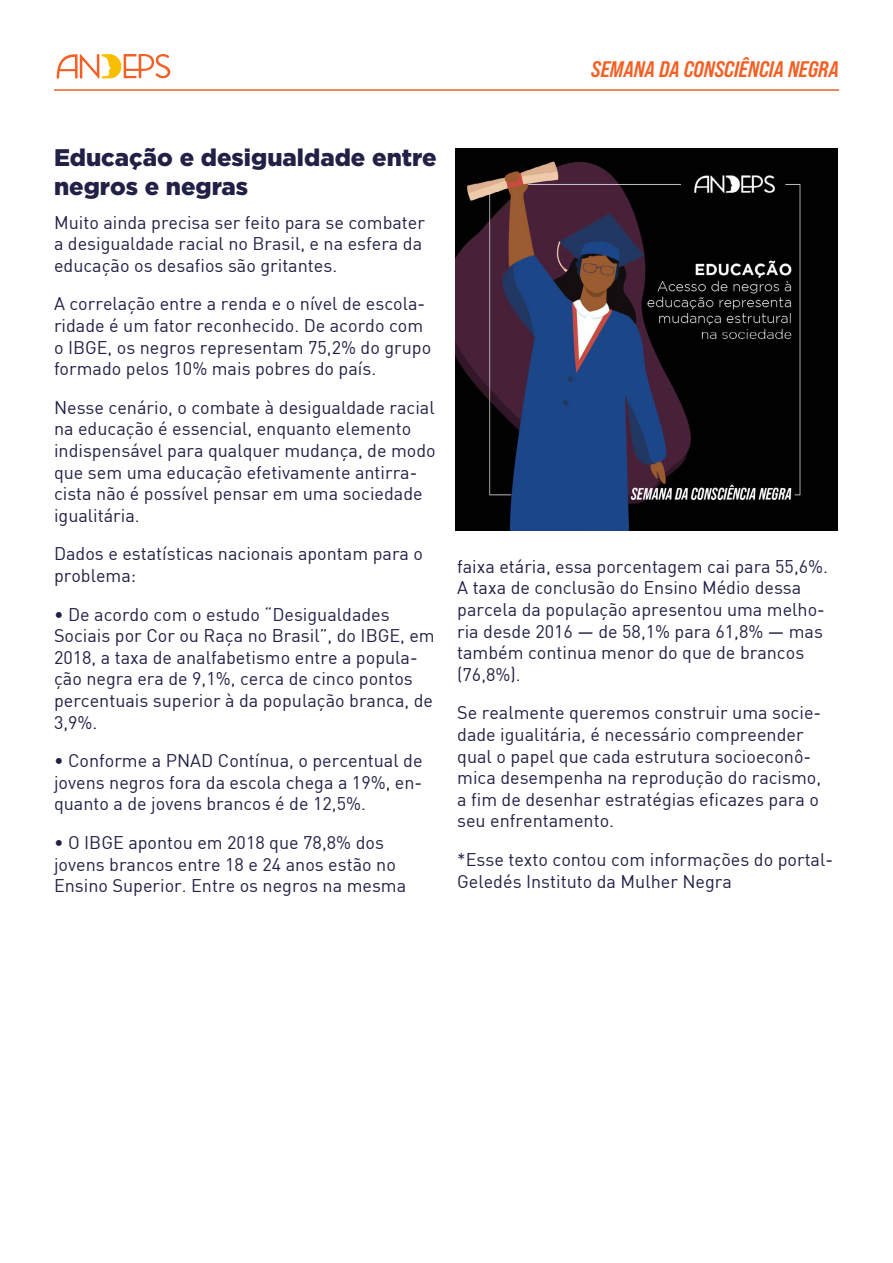
<style>
.page{position:relative;width:893px;height:1263px;background:#fff}
.page>*{position:absolute;margin:0;border:0;box-sizing:border-box;transform-origin:0 0}
.t1{font:900 24px/28.8px "Gotham";color:#212147}
.t2{font:22.5px "Bebas Neue Pro Sm E Bd It";color:#f36024}
.t3{font:18px/21.6px "DIN";color:#212147}
</style>
<div class="page">
<svg style="left:57px;top:54px;width:113px;height:25px"></svg>
<hr style="left:54px;top:89px;width:785px;height:2px;background:#eb6027">
<img style="left:455px;top:149px;width:382px;height:381px">
<p class="t2" style="left:591px;top:55px;width:249px">SEMANA DA CONSCIÊNCIA NEGRA</p>
<h1 class="t1" style="left:54px;top:143px;width:384px">Educação e desigualdade entre negros e negras</h1>
<p class="t3" style="left:54px;top:211px;width:373px">Muito ainda precisa ser feito para se combater a desigualdade racial no Brasil, e na esfera da educação os desafios são gritantes.</p>
<p class="t3" style="left:54px;top:293px;width:379px">A correlação entre a renda e o nível de escola&shy;ridade é um fator reconhecido. De acordo com o IBGE, os negros representam 75,2% do grupo formado pelos 10% mais pobres do país.</p>
<p class="t3" style="left:54px;top:396px;width:383px">Nesse cenário, o combate à desigualdade racial na educação é essencial, enquanto elemento indispensável para qualquer mudança, de modo que sem uma educação efetivamente antirra&shy;cista não é possível pensar em uma sociedade igualitária.</p>
<p class="t3" style="left:54px;top:543px;width:371px">Dados e estatísticas nacionais apontam para o problema:</p>
<p class="t3" style="left:54px;top:603px;width:382px">• De acordo com o estudo “Desigualdades Sociais por Cor ou Raça no Brasil”, do IBGE, em 2018, a taxa de analfabetismo entre a popula&shy;ção negra era de 9,1%, cerca de cinco pontos percentuais superior à da população branca, de 3,9%.</p>
<p class="t3" style="left:54px;top:749px;width:370px;text-align:justify">• Conforme a PNAD Contínua, o percentual de jovens negros fora da escola chega a 19%, en&shy;quanto a de jovens brancos é de 12,5%.</p>
<p class="t3" style="left:54px;top:831px;width:354px">• O IBGE apontou em 2018 que 78,8% dos jovens brancos entre 18 e 24 anos estão no<br>Ensino Superior. Entre os negros na mesma</p>
<p class="t3" style="left:457px;top:555px;width:372px">faixa etária, essa porcentagem cai para 55,6%.<br>A taxa de conclusão do Ensino Médio dessa parcela da população apresentou uma melho&shy;ria desde 2016 — de 58,1% para 61,8% — mas também continua menor do que de brancos (76,8%).</p>
<p class="t3" style="left:457px;top:702px;width:366px">Se realmente queremos construir uma socie&shy;dade igualitária, é necessário compreender qual o papel que cada estrutura socioeconô&shy;mica desempenha na reprodução do racismo, a fim de desenhar estratégias eficazes para o seu enfrentamento.</p>
<p class="t3" style="left:457px;top:848px;width:377px">*Esse texto contou com informações do portal-<br>Geledés Instituto da Mulher Negra</p>
</div>
